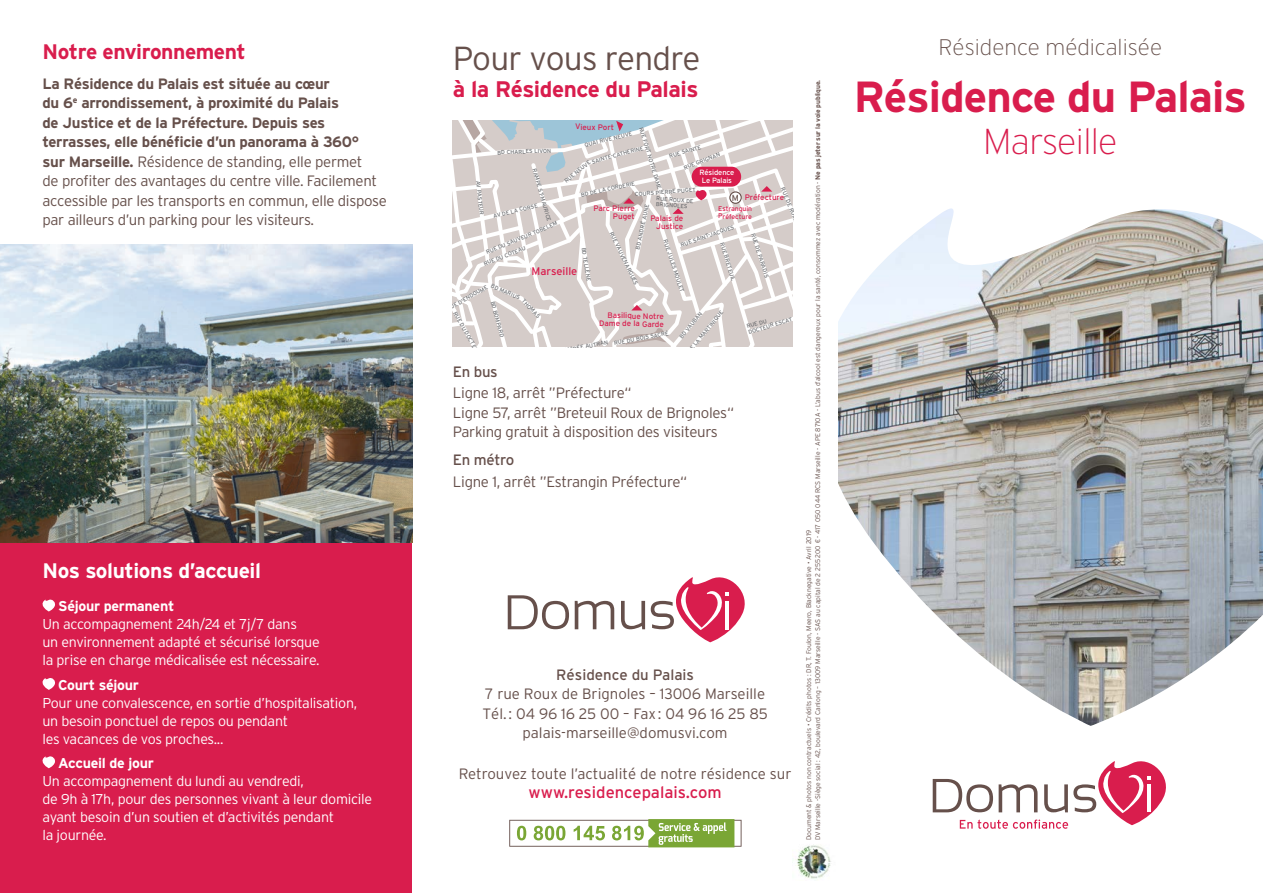
<style>
.page{position:relative;width:1263px;height:893px;background:#fff}
.page>*{position:absolute;margin:0;border:0;box-sizing:border-box;transform-origin:0 0}
.t1{font:700 43.5px "Interstate";letter-spacing:-.02em;color:#d91d4d}
.t2{font:200 36px "Interstate";letter-spacing:-.02em;color:#d91d4d}
.t3{font:300 33.3px "Interstate";letter-spacing:-.02em;color:#66504b}
.t4{font:200 22.5px "Interstate";color:#66504b}
.t5{font:700 22.5px "Interstate";letter-spacing:-.02em;color:#d91d4d}
.t6{font:700 21px "Interstate";letter-spacing:-.02em;color:#fff}
.t7{font:700 21px "Interstate";letter-spacing:-.02em;color:#d91d4d}
.t8{font:16.5px "Interstate";color:#d91d4d}
.t9{font:300 15px/19.5px "Interstate";letter-spacing:-.02em;color:#66504b}
.t10{font:300 15px/19.5px "Interstate";color:#66504b;text-align:center}
.t11{font:15px "Interstate";color:#66504b}
.t12{font:300 14.25px/18px "Interstate";letter-spacing:-.02em;color:#fff}
.t13{font:700 14.25px "Interstate";letter-spacing:-.02em;color:#fff}
.t14{font:11.1px "Interstate";color:#d91d4d}
.t15{font:8.85px "Interstate";color:#66504b}
.t16{font:7.95px/7.9px "Interstate";letter-spacing:-.01em;color:#d91d4d;text-align:right}
.t17{font:7.5px/7.5px "Interstate";letter-spacing:-.02em;color:#fff;text-align:center}
.t18{font:300 6.75px "Interstate";color:#66504b}
.t19{font:6.75px/7.9px "Interstate";letter-spacing:-.01em;color:#d91d4d}
.t20{font:5.7px/5.7px "Interstate";color:#6c6d70}
.s1{font-weight:700}
</style>
<div class="page">
<div style="left:0;top:366px;width:412px;height:527px;background:#d91d4d"></div>
<svg style="left:42px;top:599px;width:13px;height:12px"></svg>
<svg style="left:42px;top:678px;width:13px;height:12px"></svg>
<svg style="left:42px;top:756px;width:13px;height:12px"></svg>
<img style="left:838px;top:208px;width:425px;height:518px">
<svg style="left:933px;top:761px;width:233px;height:68px"></svg>
<img style="left:0;top:244px;width:412px;height:298px">
<svg style="left:453px;top:120px;width:340px;height:227px;fill:#d5ccc9"></svg>
<svg style="left:621px;top:601px;width:24px;height:28px"></svg>
<svg style="left:575px;top:601px;width:39px;height:28px"></svg>
<svg style="left:508px;top:595px;width:61px;height:34px"></svg>
<svg style="left:651px;top:577px;width:94px;height:65px"></svg>
<svg style="left:509px;top:819px;width:232px;height:28px"></svg>
<img style="left:797px;top:844px;width:34px;height:35px">
<p class="t7" style="left:43px;top:40px;width:205px">Notre environnement</p>
<p class="t9" style="left:43px;top:73px;width:346px"><span class="s1">La Résidence du Palais est située au cœur<br>du 6</span><sup>e</sup> <span class="s1">arrondissement, à proximité du Palais<br>de Justice et de la Préfecture. Depuis ses terrasses, elle bénéficie d’un panorama à 360°<br>sur Marseille.</span> Résidence de standing, elle permet<br>de profiter des avantages du centre ville. Facilement accessible par les transports en commun, elle dispose par ailleurs d’un parking pour les visiteurs.</p>
<p class="t6" style="left:43px;top:559px;width:220px">Nos solutions d’accueil</p>
<p class="t13" style="left:58px;top:598px;width:118px">Séjour permanent</p>
<p class="t12" style="left:43px;top:615px;width:279px">Un accompagnement 24h/24 et 7j/7 dans<br>un environnement adapté et sécurisé lorsque la prise en charge médicalisée est nécessaire.</p>
<p class="t13" style="left:58px;top:677px;width:82px">Court séjour</p>
<p class="t12" style="left:43px;top:694px;width:316px">Pour une convalescence, en sortie d’hospitalisation, un besoin ponctuel de repos ou pendant<br>les vacances de vos proches...</p>
<p class="t13" style="left:58px;top:755px;width:97px">Accueil de jour</p>
<p class="t12" style="left:43px;top:772px;width:331px">Un accompagnement du lundi au vendredi,<br>de 9h à 17h, pour des personnes vivant à leur domicile ayant besoin d’un soutien et d’activités pendant<br>la journée.</p>
<p class="t3" style="left:453px;top:40px;width:249px">Pour vous rendre</p>
<p class="t5" style="left:453px;top:77px;width:247px">à la Résidence du Palais</p>
<p class="t18" style="left:814px;top:840px;width:762px;rotate:-90deg">DV Marseille -Siège social : 42, boulevard Canlong – 13009 Marseille - SAS au capital de 2 255 200 € - 417 050 044 RCS Marseille - APE 8710A - L’abus d’alcool est dangereux pour la santé, consommez avec modération - <span class="s1">Ne pas jeter sur la voie publique.</span></p>
<p class="t16" style="left:575px;top:123px;width:41px">Vieux Port</p>
<p class="t20" style="left:644px;top:126px;width:67px;rotate:73deg">RUE FORT NOTRE DAME</p>
<p class="t20" style="left:584px;top:142px;width:50px;rotate:-14deg">QUAI RIVE NEUVE</p>
<p class="t20" style="left:668px;top:153px;width:35px;rotate:-17deg">RUE SAINTE</p>
<p class="t20" style="left:591px;top:159px;width:55px;rotate:-15deg">SAINTE-CATHERINE</p>
<p class="t20" style="left:497px;top:149px;width:55px;rotate:-2deg">BD CHARLES LIVON</p>
<p class="t20" style="left:683px;top:165px;width:40px;rotate:-21deg">RUE GRIGNAN</p>
<p class="t20" style="left:563px;top:179px;width:33px;rotate:-39deg">RUE NEUVE</p>
<p class="t20" style="left:537px;top:167px;width:56px;rotate:74deg">RAMPE ST-MAURICE</p>
<p class="t17" style="left:699px;top:169px;width:36px">Résidence<br>Le Palais</p>
<p class="t20" style="left:481px;top:180px;width:36px;rotate:83deg">AV PASTEUR</p>
<p class="t20" style="left:580px;top:192px;width:57px;rotate:-12deg">BD DE LA CORDERIE</p>
<p class="t20" style="left:785px;top:186px;width:39px;rotate:68deg">RUE DE ROME</p>
<p class="t20" style="left:635px;top:192px;width:63px;rotate:-5deg">COURS PIERRE PUGET</p>
<p class="t20" style="left:680px;top:242px;width:58px;rotate:-19deg">RUE SAINT-JACQUES</p>
<p class="t16" style="left:745px;top:193px;width:41px">Préfecture</p>
<p class="t20" style="left:756px;top:232px;width:48px;rotate:72deg">RUE DE PARADIS</p>
<p class="t15" style="left:732px;top:193px;width:9px">M</p>
<p class="t20" style="left:656px;top:196px;width:39px;rotate:4deg">RUE ROUX DE<br>BRIGNOLES</p>
<p class="t20" style="left:493px;top:213px;width:47px;rotate:-14deg">AV DE LA CORSE</p>
<p class="t20" style="left:485px;top:250px;width:78px;rotate:-23deg">RUE DU SAUVEUR TOBELEM</p>
<p class="t20" style="left:635px;top:249px;width:47px;rotate:-78deg">BD ANDRÉ AUNE</p>
<p class="t16" style="left:593px;top:204px;width:43px">Parc Pierre<br>Puget</p>
<p class="t19" style="left:718px;top:204px;width:36px">Estranguin<br>Préfecture</p>
<p class="t16" style="left:650px;top:214px;width:35px">Palais de<br>Justice</p>
<p class="t20" style="left:614px;top:231px;width:60px;rotate:64deg">RUE VAUVENARGUES</p>
<p class="t20" style="left:668px;top:239px;width:57px;rotate:72deg">RUE JULES MOULET</p>
<p class="t20" style="left:725px;top:242px;width:42px;rotate:73deg">RUE BRETEUIL</p>
<p class="t20" style="left:483px;top:261px;width:46px;rotate:-22deg">RUE DU COTEAU</p>
<p class="t20" style="left:496px;top:300px;width:38px;rotate:75deg">BD BOMPARD</p>
<p class="t20" style="left:586px;top:247px;width:36px;rotate:81deg">BD TELLÈNE</p>
<p class="t14" style="left:532px;top:265px;width:47px">Marseille</p>
<p class="t20" style="left:492px;top:283px;width:33px;rotate:23deg">BD MARIUS</p>
<p class="t20" style="left:446px;top:307px;width:47px;rotate:-29deg">RUE D'ENDOUME</p>
<p class="t20" style="left:458px;top:310px;width:50px;rotate:61deg">RUE DU DOCTEUR</p>
<p class="t20" style="left:525px;top:298px;width:25px;rotate:46deg">THOMAS</p>
<p class="t20" style="left:678px;top:360px;width:67px;rotate:-51deg">RUE DE LA MARTINIQUE</p>
<p class="t20" style="left:678px;top:335px;width:34px;rotate:-50deg">BD VAUBAN</p>
<p class="t16" style="left:599px;top:312px;width:66px">Basilique Notre<br>Dame de la Garde</p>
<p class="t20" style="left:746px;top:324px;width:47px;rotate:-17deg">RUE DU<br>DOCTEUR ESCAT</p>
<p class="t20" style="left:552px;top:351px;width:120px;rotate:-11deg">BD AMÉDÉE AUTRAN RUE DU BOIS SACRÉ</p>
<p class="t11" style="left:453px;top:363px;width:46px">En bus</p>
<p class="t9" style="left:453px;top:383px;width:283px">Ligne 18, arrêt ”Préfecture“<br>Ligne 57, arrêt ”Breteuil Roux de Brignoles“<br>Parking gratuit à disposition des visiteurs</p>
<p class="t11" style="left:453px;top:452px;width:63px">En métro</p>
<p class="t9" style="left:453px;top:472px;width:236px">Ligne 1, arrêt ”Estrangin Préfecture“</p>
<p class="t18" style="left:805px;top:840px;width:312px;rotate:-90deg">Document &amp; photos non contractuels • Crédits photos : DR, T. Foulon, Meero, Blacknegative • Avril 2019</p>
<p class="t11" style="left:556px;top:666px;width:139px">Résidence du Palais</p>
<p class="t10" style="left:485px;top:684px;width:281px">7 rue Roux de Brignoles – 13006 Marseille</p>
<p class="t10" style="left:482px;top:703px;width:287px">Tél. : 04 96 16 25 00 – Fax: 04 96 16 25 85 palais-marseille@domusvi.com</p>
<p class="t10" style="left:459px;top:763px;width:334px">Retrouvez toute l’actualité de notre résidence sur</p>
<p class="t8" style="left:528px;top:783px;width:195px">www.residencepalais.com</p>
<p class="t4" style="left:938px;top:34px;width:225px">Résidence médicalisée</p>
<p class="t1" style="left:854px;top:73px;width:395px">Résidence du Palais</p>
<p class="t2" style="left:983px;top:119px;width:136px">Marseille</p>
</div>
